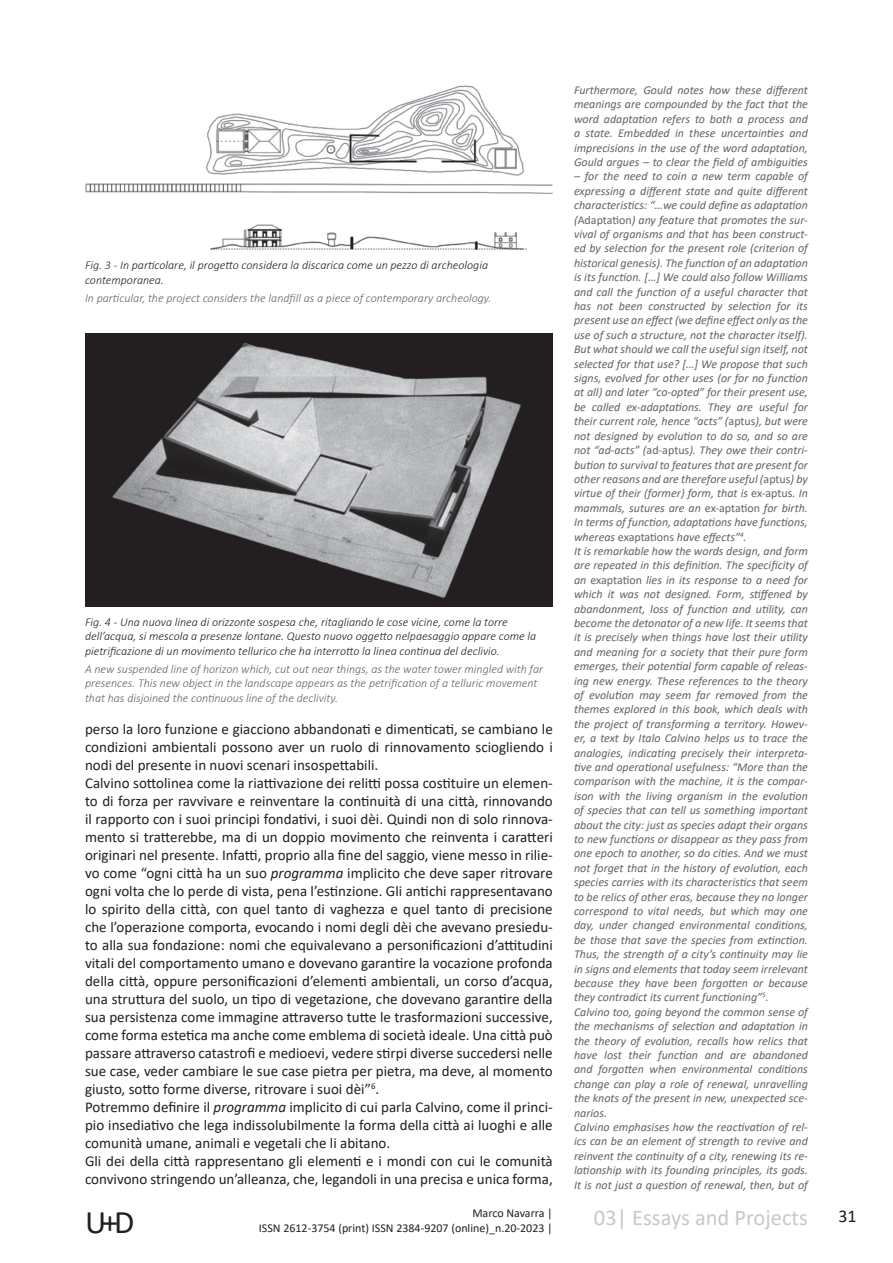
<style>
.page{position:relative;width:893px;height:1263px;background:#fff}
.page>*{position:absolute;margin:0;border:0;box-sizing:border-box;transform-origin:0 0}
.t1{font:33px "Calibri";color:#231f20}
.t2{font:22.5px "Calibri";color:#c7c8ca}
.t3{font:18px "Calibri";color:#231f20}
.t4{font:15px/18px "Calibri";color:#231f20}
.t5{font:italic 12px/14.4px "Calibri";color:#636366;text-align:justify}
.t6{font:italic 300 12px/14.4px "Calibri";color:#231f20}
.t7{font:italic 300 12px/14.4px "Calibri";color:#636366}
.t8{font:12px "Calibri";color:#231f20}
.s1{font-style:italic}
.s2{font-style:normal}
</style>
<div class="page">
<img style="left:85px;top:334px;width:468px;height:272px">
<img style="left:85px;top:85px;width:468px;height:165px">
<p class="t6" style="left:85px;top:258px;width:405px">Fig. 3 - In particolare, il progetto considera la discarica come un pezzo di archeologia contemporanea.</p>
<p class="t7" style="left:85px;top:290px;width:408px">In particular, the project considers the landfill as a piece of contemporary archeology.</p>
<p class="t6" style="left:85px;top:615px;width:453px">Fig. 4 - Una nuova linea di orizzonte sospesa che, ritagliando le cose vicine, come la torre dell’acqua, si mescola a presenze lontane. Questo nuovo oggetto nelpaesaggio appare come la pietrificazione di un movimento tellurico che ha interrotto la linea continua del declivio.</p>
<p class="t7" style="left:85px;top:661px;width:460px">A new suspended line of horizon which, cut out near things, as the water tower mingled with far presences. This new object in the landscape appears as the petrification of a telluric movement that has disjoined the continuous line of the declivity.</p>
<p class="t4" style="left:85px;top:720px;width:469px">perso la loro funzione e giacciono abbandonati e dimenticati, se cambiano le condizioni ambientali possono aver un ruolo di rinnovamento sciogliendo i nodi del presente in nuovi scenari insospettabili.<br>Calvino sottolinea come la riattivazione dei relitti possa costituire un elemen&shy;to di forza per ravvivare e reinventare la continuità di una città, rinnovando il rapporto con i suoi principi fondativi, i suoi dèi. Quindi non di solo rinnova&shy;mento si tratterebbe, ma di un doppio movimento che reinventa i caratteri originari nel presente. Infatti, proprio alla fine del saggio, viene messo in rilie&shy;vo come “ogni città ha un suo <span class="s1">programma</span> implicito che deve saper ritrovare ogni volta che lo perde di vista, pena l’estinzione. Gli antichi rappresentavano lo spirito della città, con quel tanto di vaghezza e quel tanto di precisione che l’operazione comporta, evocando i nomi degli dèi che avevano presiedu&shy;to alla sua fondazione: nomi che equivalevano a personificazioni d’attitudini vitali del comportamento umano e dovevano garantire la vocazione profonda della città, oppure personificazioni d’elementi ambientali, un corso d’acqua, una struttura del suolo, un tipo di vegetazione, che dovevano garantire della sua persistenza come immagine attraverso tutte le trasformazioni successive, come forma estetica ma anche come emblema di società ideale. Una città può passare attraverso catastrofi e medioevi, vedere stirpi diverse succedersi nelle sue case, veder cambiare le sue case pietra per pietra, ma deve, al momento giusto, sotto forme diverse, ritrovare i suoi dèi”<sup>6</sup>.<br>Potremmo definire il <span class="s1">programma</span> implicito di cui parla Calvino, come il princi&shy;pio insediativo che lega indissolubilmente la forma della città ai luoghi e alle comunità umane, animali e vegetali che li abitano.<br>Gli dei della città rappresentano gli elementi e i mondi con cui le comunità convivono stringendo un’alleanza, che, legandoli in una precisa e unica forma,</p>
<p class="t5" style="left:574px;top:82px;width:235px">Furthermore, Gould notes how these different meanings are compounded by the fact that the word adaptation refers to both a process and a state. Embedded in these uncertainties and imprecisions in the use of the word adaptation, Gould argues – to clear the field of ambiguities</p>
<p class="t5" style="left:574px;top:169px;width:235px;text-align:left">– for the need to coin a new term capable of expressing a different state and quite different characteristics: “…we could define as adaptation (<span class="s2">Adaptation</span>) any feature that promotes the sur&shy;vival of organisms and that has been construct&shy;ed by selection for the present role (criterion of historical genesis). The function of an adaptation is its function. […] We could also follow Williams and call the function of a useful character that has not been constructed by selection for its present use an effect (we define effect only as the use of such a structure, not the character itself).<br>But what should we call the useful sign itself, not selected for that use? […] We propose that such signs, evolved for other uses (or for no function at all) and later “co-opted” for their present use, be called ex-adaptations. They are useful for their current role, hence “acts” (<span class="s2">aptus</span>), but were not designed by evolution to do so, and so are not “ad-acts” (<span class="s2">ad-aptus</span>). They owe their contri&shy;bution to survival to features that are present for other reasons and are therefore useful (<span class="s2">aptus</span>) by virtue of their (former) form, that is <span class="s2">ex-aptus</span>. In mammals, sutures are an <span class="s2">ex-aptation</span> for birth.<br>In terms of function, adaptations have functions, whereas <span class="s2">exaptations</span> have effects”<sup>4</sup>.<br>It is remarkable how the words design, and form are repeated in this definition. The specificity of an <span class="s2">exaptation</span> lies in its response to a need for which it was not designed. Form, stiffened by abandonment, loss of function and utility, can become the detonator of a new life. It seems that it is precisely when things have lost their utility and meaning for a society that their pure form emerges, their potential form capable of releas&shy;ing new energy. These references to the theory of evolution may seem far removed from the themes explored in this book, which deals with the project of transforming a territory. Howev&shy;er, a text by Italo Calvino helps us to trace the analogies, indicating precisely their interpreta&shy;tive and operational usefulness: “More than the comparison with the machine, it is the compar&shy;ison with the living organism in the evolution of species that can tell us something important about the city: just as species adapt their organs to new functions or disappear as they pass from one epoch to another, so do cities. And we must not forget that in the history of evolution, each species carries with its characteristics that seem to be relics of other eras, because they no longer correspond to vital needs, but which may one day, under changed environmental conditions, be those that save the species from extinction.<br>Thus, the strength of a city’s continuity may lie in signs and elements that today seem irrelevant because they have been forgotten or because they contradict its current functioning”<sup>5</sup>.<br>Calvino too, going beyond the common sense of the mechanisms of selection and adaptation in the theory of evolution, recalls how relics that have lost their function and are abandoned and forgotten when environmental conditions change can play a role of renewal, unravelling the knots of the present in new, unexpected sce&shy;narios.<br>Calvino emphasises how the reactivation of rel&shy;ics can be an element of strength to revive and reinvent the continuity of a city, renewing its re&shy;lationship with its founding principles, its gods.<br>It is not just a question of renewal, then, but of</p>
<p class="t8" style="left:472px;top:1205px;width:82px">Marco Navarra |</p>
<h3 class="t3" style="left:838px;top:1203px;width:20px">31</h3>
<h2 class="t2" style="left:594px;top:1202px;width:215px">03| Essays and Projects</h2>
<h1 class="t1" style="left:85px;top:1199px;width:51px">U+D</h1>
<p class="t8" style="left:259px;top:1219px;width:295px">ISSN 2612-3754 (print) ISSN 2384-9207 (online)_n.20-2023 |</p>
</div>
